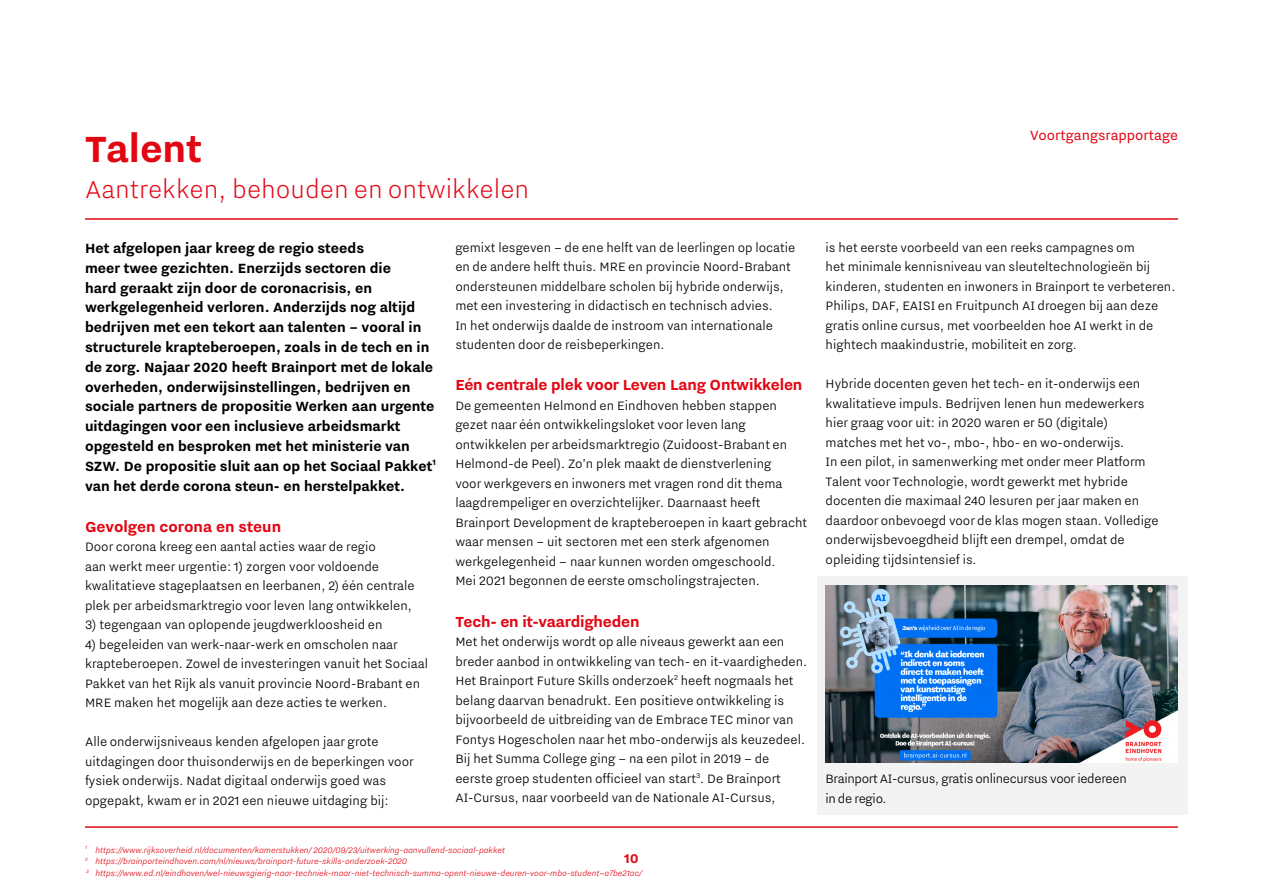
<style>
.page{position:relative;width:1263px;height:893px;background:#fff}
.page>*{position:absolute;margin:0;border:0;box-sizing:border-box;transform-origin:0 0}
.t1{font:700 45px "Nitti Eindhoven";color:#e30613}
.t2{font:300 30px "Nitti Eindhoven";color:#e30613}
.t3{font:700 18px "Nitti Eindhoven";letter-spacing:-.01em;color:#e30613}
.t4{font:700 16.5px/19.8px "Nitti Eindhoven";color:#000}
.t5{font:16.5px "Nitti Eindhoven";color:#e30613}
.t6{font:700 15.6px "Nitti Eindhoven";color:#e30613}
.t7{font:300 15px/19.5px "Nitti Eindhoven";color:#000}
.t8{font:300 15px/19.5px "Nitti Eindhoven";letter-spacing:-.02em;color:#000}
.t9{font:italic 300 9.75px/11.7px "Nitti Eindhoven";color:#e30613}
</style>
<div class="page">
<hr style="left:85px;top:218px;width:1093px;height:2px;background:#e30613">
<hr style="left:85px;top:826px;width:1093px;height:2px;background:#e30613">
<div style="left:817px;top:576px;width:370px;height:239px;background:#f3f3f3"></div>
<img style="left:825px;top:585px;width:352px;height:178px">
<h1 class="t1" style="left:85px;top:124px;width:118px">Talent</h1>
<h2 class="t2" style="left:85px;top:172px;width:446px">Aantrekken, behouden en ontwikkelen</h2>
<p class="t4" style="left:85px;top:238px;width:352px">Het afgelopen jaar kreeg de regio steeds<br>meer twee gezichten. Enerzijds sectoren die<br>hard geraakt zijn door de coronacrisis, en werkgelegenheid verloren. Anderzijds nog altijd bedrijven met een tekort aan talenten – vooral in structurele krapteberoepen, zoals in de tech en in de zorg. Najaar 2020 heeft Brainport met de lokale overheden, onderwijsinstellingen, bedrijven en sociale partners de propositie Werken aan urgente uitdagingen voor een inclusieve arbeidsmarkt opgesteld en besproken met het ministerie van SZW. De propositie sluit aan op het Sociaal Pakket<sup>1 </sup>van het derde corona steun- en herstelpakket.</p>
<p class="t3" style="left:85px;top:516px;width:198px">Gevolgen corona en steun</p>
<p class="t7" style="left:85px;top:537px;width:331px">Door corona kreeg een aantal acties waar de regio<br>aan werkt meer urgentie: 1) zorgen voor voldoende kwalitatieve stageplaatsen en leerbanen, 2) één centrale plek per arbeidsmarktregio voor leven lang ontwikkelen,</p>
<p class="t7" style="left:85px;top:615px;width:299px">3) tegengaan van oplopende jeugdwerkloosheid en</p>
<p class="t7" style="left:85px;top:634px;width:344px">4) begeleiden van werk-naar-werk en omscholen naar krapteberoepen. Zowel de investeringen vanuit het Sociaal Pakket van het Rijk als vanuit provincie Noord-Brabant en MRE maken het mogelijk aan deze acties te werken.</p>
<p class="t7" style="left:85px;top:732px;width:330px">Alle onderwijsniveaus kenden afgelopen jaar grote uitdagingen door thuisonderwijs en de beperkingen voor fysiek onderwijs. Nadat digitaal onderwijs goed was opgepakt, kwam er in 2021 een nieuwe uitdaging bij:</p>
<p class="t7" style="left:455px;top:237px;width:342px">gemixt lesgeven – de ene helft van de leerlingen op locatie en de andere helft thuis. MRE en provincie Noord-Brabant ondersteunen middelbare scholen bij hybride onderwijs, met een investering in didactisch en technisch advies.<br>In het onderwijs daalde de instroom van internationale studenten door de reisbeperkingen.</p>
<p class="t3" style="left:455px;top:375px;width:349px">Eén centrale plek voor Leven Lang Ontwikkelen</p>
<p class="t7" style="left:455px;top:395px;width:354px">De gemeenten Helmond en Eindhoven hebben stappen gezet naar één ontwikkelingsloket voor leven lang ontwikkelen per arbeidsmarktregio (Zuidoost-Brabant en Helmond-de Peel). Zo’n plek maakt de dienstverlening<br>voor werkgevers en inwoners met vragen rond dit thema laagdrempeliger en overzichtelijker. Daarnaast heeft Brainport Development de krapteberoepen in kaart gebracht waar mensen – uit sectoren met een sterk afgenomen werkgelegenheid – naar kunnen worden omgeschoold.<br>Mei 2021 begonnen de eerste omscholingstrajecten.</p>
<p class="t3" style="left:455px;top:611px;width:186px">Tech- en it-vaardigheden</p>
<p class="t7" style="left:455px;top:631px;width:353px">Met het onderwijs wordt op alle niveaus gewerkt aan een breder aanbod in ontwikkeling van tech- en it-vaardigheden.<br>Het Brainport Future Skills onderzoek<sup>2</sup> heeft nogmaals het belang daarvan benadrukt. Een positieve ontwikkeling is bijvoorbeeld de uitbreiding van de Embrace TEC minor van Fontys Hogescholen naar het mbo-onderwijs als keuzedeel.<br>Bij het Summa College ging – na een pilot in 2019 – de eerste groep studenten officieel van start<sup>3</sup>. De Brainport AI-Cursus, naar voorbeeld van de Nationale AI-Cursus,</p>
<p class="t9" style="left:85px;top:844px;width:559px"><sup>1</sup> https://www.rijksoverheid.nl/documenten/kamerstukken/ 2020/09/23/uitwerking-aanvullend-sociaal-pakket<br><sup>2</sup> https://brainporteindhoven.com/nl/nieuws/brainport-future-skills-onderzoek-2020<br><sup>3</sup> https://www.ed.nl/eindhoven/wel-nieuwsgierig-naar-techniek-maar-niet-technisch-summa-opent-nieuwe-deuren-voor-mbo-student~a7be21ac/</p>
<p class="t6" style="left:624px;top:849px;width:16px">10</p>
<p class="t5" style="left:1030px;top:127px;width:149px">Voortgangsrapportage</p>
<p class="t7" style="left:826px;top:237px;width:351px">is het eerste voorbeeld van een reeks campagnes om<br>het minimale kennisniveau van sleuteltechnologieën bij kinderen, studenten en inwoners in Brainport te verbeteren.<br>Philips, DAF, EAISI en Fruitpunch AI droegen bij aan deze gratis online cursus, met voorbeelden hoe AI werkt in de hightech maakindustrie, mobiliteit en zorg.</p>
<p class="t7" style="left:826px;top:374px;width:334px">Hybride docenten geven het tech- en it-onderwijs een kwalitatieve impuls. Bedrijven lenen hun medewerkers hier graag voor uit: in 2020 waren er 50 (digitale) matches met het vo-, mbo-, hbo- en wo-onderwijs.<br>In een pilot, in samenwerking met onder meer Platform Talent voor Technologie, wordt gewerkt met hybride docenten die maximaal 240 lesuren per jaar maken en daardoor onbevoegd voor de klas mogen staan. Volledige onderwijsbevoegdheid blijft een drempel, omdat de opleiding tijdsintensief is.</p>
<p class="t8" style="left:825px;top:768px;width:303px">Brainport AI-cursus, gratis onlinecursus voor iedereen in de regio.</p>
</div>
